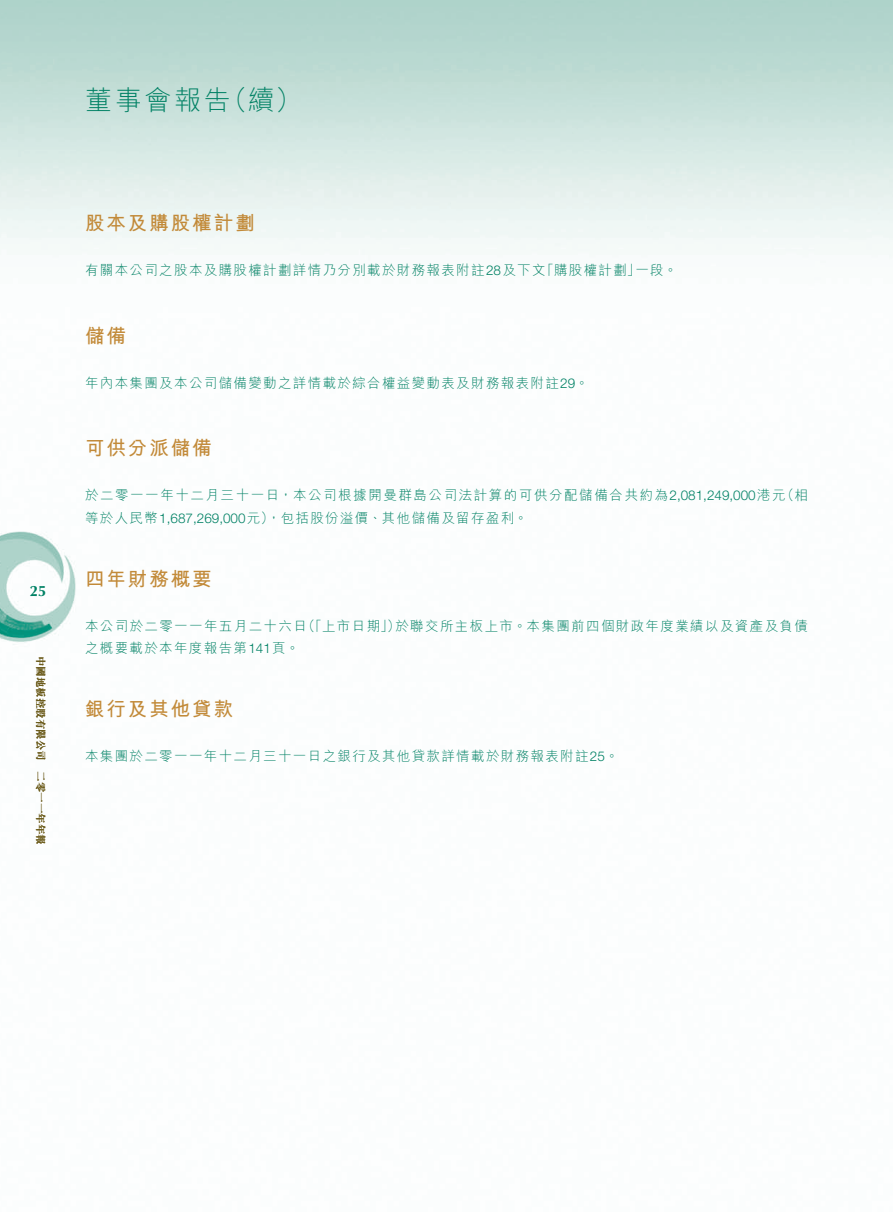
<style>
.page{position:relative;width:893px;height:1212px;background:#fff}
.page>*{position:absolute;margin:0;border:0;box-sizing:border-box;transform-origin:0 0}
.t1{font:300 27px "M Hei HK";letter-spacing:.1em;color:#008164}
.t2{font:700 19.5px "M Hei HK";letter-spacing:.1em;color:#c28a39}
.t3{font:700 15px "Optima LT Std";color:#008164}
.t4{font:300 13.5px/22.5px "M Hei HK";letter-spacing:.1em;color:#008164}
.t5{font:700 10.5px "M Sung HK";color:#6c5c1c}
.s1{font-family:"Helvetica Neue LT Std"}
</style>
<div class="page">
<img style="left:0;top:0;width:893px;height:645px">
<h1 class="t1" style="left:85px;top:90px;width:218px">董事會報告（續）</h1>
<p class="t3" style="left:30px;top:585px;width:18px">25</p>
<p class="t5" style="left:45px;top:656px;width:190px;rotate:90deg">中國地板控股有限公司 二零一一年年報</p>
<h2 class="t2" style="left:85px;top:215px;width:171px">股本及購股權計劃</h2>
<p class="t4" style="left:85px;top:261px;width:594px">有關本公司之股本及購股權計劃詳情乃分別載於財務報表附註<span class="s1">28</span>及下文「購股權計劃」一段。</p>
<h2 class="t2" style="left:85px;top:328px;width:42px">儲備</h2>
<p class="t4" style="left:85px;top:373px;width:505px">年內本集團及本公司儲備變動之詳情載於綜合權益變動表及財務報表附註<span class="s1">29</span>。</p>
<h2 class="t2" style="left:85px;top:440px;width:128px">可供分派儲備</h2>
<p class="t4" style="left:85px;top:486px;width:724px">於二零一一年十二月三十一日，本公司根據開曼群島公司法計算的可供分配儲備合共約為<span class="s1">2,081,249,000</span>港元（相等於人民幣<span class="s1">1,687,269,000</span>元），包括股份溢價、其他儲備及留存盈利。</p>
<h2 class="t2" style="left:85px;top:571px;width:128px">四年財務概要</h2>
<p class="t4" style="left:85px;top:616px;width:724px">本公司於二零一一年五月二十六日（「上市日期」）於聯交所主板上市。本集團前四個財政年度業績以及資產及負債之概要載於本年度報告第<span class="s1">141</span>頁。</p>
<h2 class="t2" style="left:85px;top:701px;width:150px">銀行及其他貸款</h2>
<p class="t4" style="left:85px;top:747px;width:535px">本集團於二零一一年十二月三十一日之銀行及其他貸款詳情載於財務報表附註<span class="s1">25</span>。</p>
</div>
